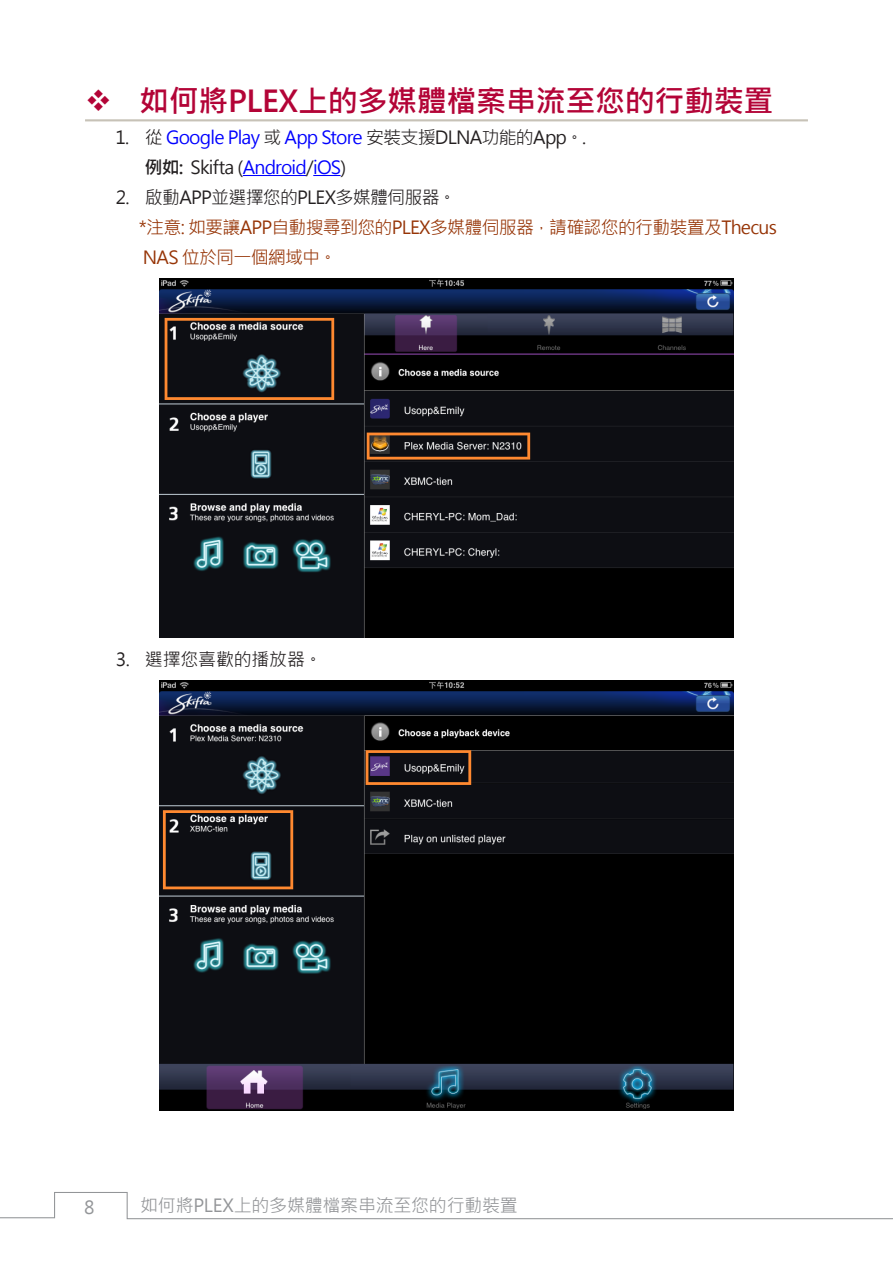
<style>
.page{position:relative;width:893px;height:1263px;background:#fff}
.page>*{position:absolute;margin:0;border:0;box-sizing:border-box;transform-origin:0 0}
.t1{font:700 30px "Microsoft Jheng Hei";letter-spacing:-.01em;color:#b30437}
.t2{font:18px "Microsoft Jheng Hei";letter-spacing:-.04em;color:#231f20}
.內文{font:18px "Microsoft Jheng Hei";letter-spacing:-.045em;color:#963406}
.t3{font:18px "Microsoft Jheng Hei";letter-spacing:-.015em;color:#939598}
.內文-2{font:18px "Microsoft Jheng Hei";letter-spacing:-.04em;color:#00f}
.t4{font:18px "Microsoft Jheng Hei";letter-spacing:-.015em;color:#231f20}
.s1{color:#00f}
.s2{font-weight:700;color:#231f20}
.s3{color:#231f20}
</style>
<div class="page">
<svg style="left:0;top:1192px;width:893px;height:28px"></svg>
<hr style="left:85px;top:119px;width:723px;height:2px;background:#c7c2b7">
<hr style="left:243px;top:175px;width:63px;height:1px;background:#00f">
<svg style="left:313px;top:175px;width:28px;height:1px"></svg>
<img style="left:159px;top:278px;width:574px;height:360px">
<img style="left:159px;top:680px;width:574px;height:431px">
<p class="t1" style="left:139px;top:82px;width:636px">如何將PLEX上的多媒體檔案串流至您的行動裝置</p>
<p class="t2" style="left:116px;top:126px;width:472px">1. 從 <span class="s1">Google Play</span> 或 <span class="s1">App Store</span> 安裝支援DLNA功能的App。.</p>
<p class="內文-2" style="left:144px;top:156px;width:203px"><span class="s2">例如:</span> <span class="s3">Skifta (</span>Android<span class="s3">/</span>iOS<span class="s3">)</span></p>
<p class="t2" style="left:116px;top:186px;width:342px">2. 啟動APP並選擇您的PLEX多媒體伺服器。</p>
<p class="內文" style="left:139px;top:216px;width:639px">*注意: 如要讓APP自動搜尋到您的PLEX多媒體伺服器，請確認您的行動裝置及Thecus</p>
<p class="內文" style="left:143px;top:246px;width:195px">NAS 位於同一個網域中。</p>
<p class="t4" style="left:116px;top:648px;width:208px">3. 選擇您喜歡的播放器。</p>
<p class="t3" style="left:84px;top:1196px;width:12px">8</p>
<p class="t3" style="left:140px;top:1194px;width:379px">如何將PLEX上的多媒體檔案串流至您的行動裝置</p>
</div>
